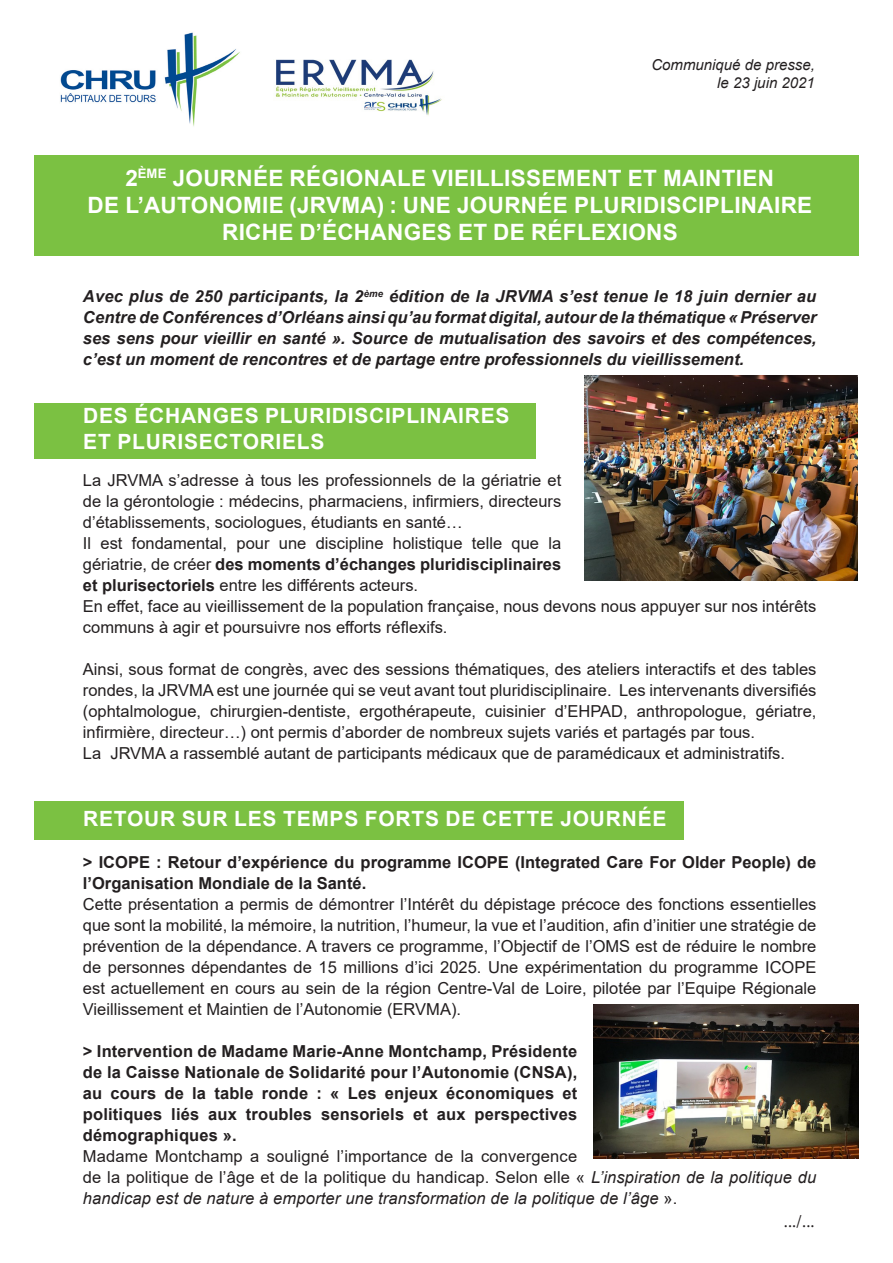
<style>
.page{position:relative;width:893px;height:1263px;background:#fff}
.page>*{position:absolute;margin:0;border:0;box-sizing:border-box;transform-origin:0 0}
.t1{font:700 22.5px/27px "Arial";letter-spacing:.015em;color:#fff;text-align:center}
.t2{font:700 21px "Arial";letter-spacing:.035em;color:#fff}
.t3{font:18px "Minion Pro";color:#231f20}
.t4{font:16.5px/21px "Arial";color:#231f20;text-align:justify}
.t5{font:700 16.5px/21px "Arial";color:#231f20}
.t6{font:italic 700 16.5px/21px "Arial";color:#231f20;text-align:justify}
.t7{font:italic 15px "Arial";color:#231f20}
.s1{font-weight:700}
.s2{font-style:italic}
</style>
<div class="page">
<div style="left:34px;top:800px;width:649px;height:39px;background:#7bc142"></div>
<div style="left:34px;top:155px;width:825px;height:101px;background:#7bc142"></div>
<div style="left:34px;top:403px;width:502px;height:55px;background:#7bc142"></div>
<img style="left:60px;top:32px;width:180px;height:95px">
<img style="left:275px;top:59px;width:167px;height:57px">
<img style="left:584px;top:375px;width:273px;height:205px">
<img style="left:593px;top:1004px;width:266px;height:155px">
<p class="t7" style="left:651px;top:55px;width:165px">Communiqué de presse,</p>
<p class="t7" style="left:717px;top:73px;width:99px">le 23 juin 2021</p>
<p class="t1" style="left:125px;top:165px;width:650px">2<sup>ÈME</sup> JOURNÉE RÉGIONALE VIEILLISSEMENT ET MAINTIEN</p>
<p class="t1" style="left:88px;top:192px;width:726px">DE L’AUTONOMIE (JRVMA) : UNE JOURNÉE PLURIDISCIPLINAIRE<br>RICHE D’ÉCHANGES ET DE RÉFLEXIONS</p>
<p class="t6" style="left:83px;top:286px;width:735px">Avec plus de 250 participants, la 2<sup>ème</sup> édition de la JRVMA s’est tenue le 18 juin dernier au Centre de Conférences d’Orléans ainsi qu’au format digital, autour de la thématique « Préserver ses sens pour vieillir en santé ». Source de mutualisation des savoirs et des compétences, c’est un moment de rencontres et de partage entre professionnels du vieillissement.</p>
<p class="t2" style="left:83px;top:401px;width:428px">DES ÉCHANGES PLURIDISCIPLINAIRES</p>
<p class="t2" style="left:83px;top:426px;width:243px">ET PLURISECTORIELS</p>
<p class="t4" style="left:83px;top:470px;width:480px">La JRVMA s’adresse à tous les professionnels de la gériatrie et de la gérontologie : médecins, pharmaciens, infirmiers, directeurs d’établissements, sociologues, étudiants en santé…</p>
<p class="t4" style="left:83px;top:533px;width:480px">Il est fondamental, pour une discipline holistique telle que la gériatrie, de créer <span class="s1">des moments d’échanges pluridisciplinaires et plurisectoriels</span> entre les différents acteurs.</p>
<p class="t4" style="left:83px;top:596px;width:735px">En effet, face au vieillissement de la population française, nous devons nous appuyer sur nos intérêts communs à agir et poursuivre nos efforts réflexifs.</p>
<p class="t4" style="left:83px;top:659px;width:735px">Ainsi, sous format de congrès, avec des sessions thématiques, des ateliers interactifs et des tables rondes, la JRVMA est une journée qui se veut avant tout pluridisciplinaire. Les intervenants diversifiés (ophtalmologue, chirurgien-dentiste, ergothérapeute, cuisinier d’EHPAD, anthropologue, gériatre, infirmière, directeur…) ont permis d’aborder de nombreux sujets variés et partagés par tous.</p>
<p class="t4" style="left:83px;top:743px;width:704px">La JRVMA a rassemblé autant de participants médicaux que de paramédicaux et administratifs.</p>
<p class="t2" style="left:83px;top:804px;width:585px">RETOUR SUR LES TEMPS FORTS DE CETTE JOURNÉE</p>
<p class="t5" style="left:83px;top:852px;width:735px">&gt; ICOPE : Retour d’expérience du programme ICOPE (Integrated Care For Older People) de l’Organisation Mondiale de la Santé.</p>
<p class="t4" style="left:83px;top:894px;width:735px">Cette présentation a permis de démontrer l’Intérêt du dépistage précoce des fonctions essentielles que sont la mobilité, la mémoire, la nutrition, l’humeur, la vue et l’audition, afin d’initier une stratégie de prévention de la dépendance. A travers ce programme, l’Objectif de l’OMS est de réduire le nombre de personnes dépendantes de 15 millions d’ici 2025. Une expérimentation du programme ICOPE est actuellement en cours au sein de la région Centre-Val de Loire, pilotée par l’Equipe Régionale Vieillissement et Maintien de l’Autonomie (ERVMA).</p>
<p class="t5" style="left:83px;top:1041px;width:496px;text-align:justify">&gt; Intervention de Madame Marie-Anne Montchamp, Présidente de la Caisse Nationale de Solidarité pour l’Autonomie (CNSA), au cours de la table ronde : « Les enjeux économiques et politiques liés aux troubles sensoriels et aux perspectives démographiques ».</p>
<p class="t4" style="left:83px;top:1146px;width:735px;text-align:left">Madame Montchamp a souligné l’importance de la convergence<br>de la politique de l’âge et de la politique du handicap. Selon elle « <span class="s2">L’inspiration de la politique du handicap est de nature à emporter une transformation de la politique de l’âge</span> ».</p>
<p class="t3" style="left:784px;top:1209px;width:32px">.../...</p>
</div>
